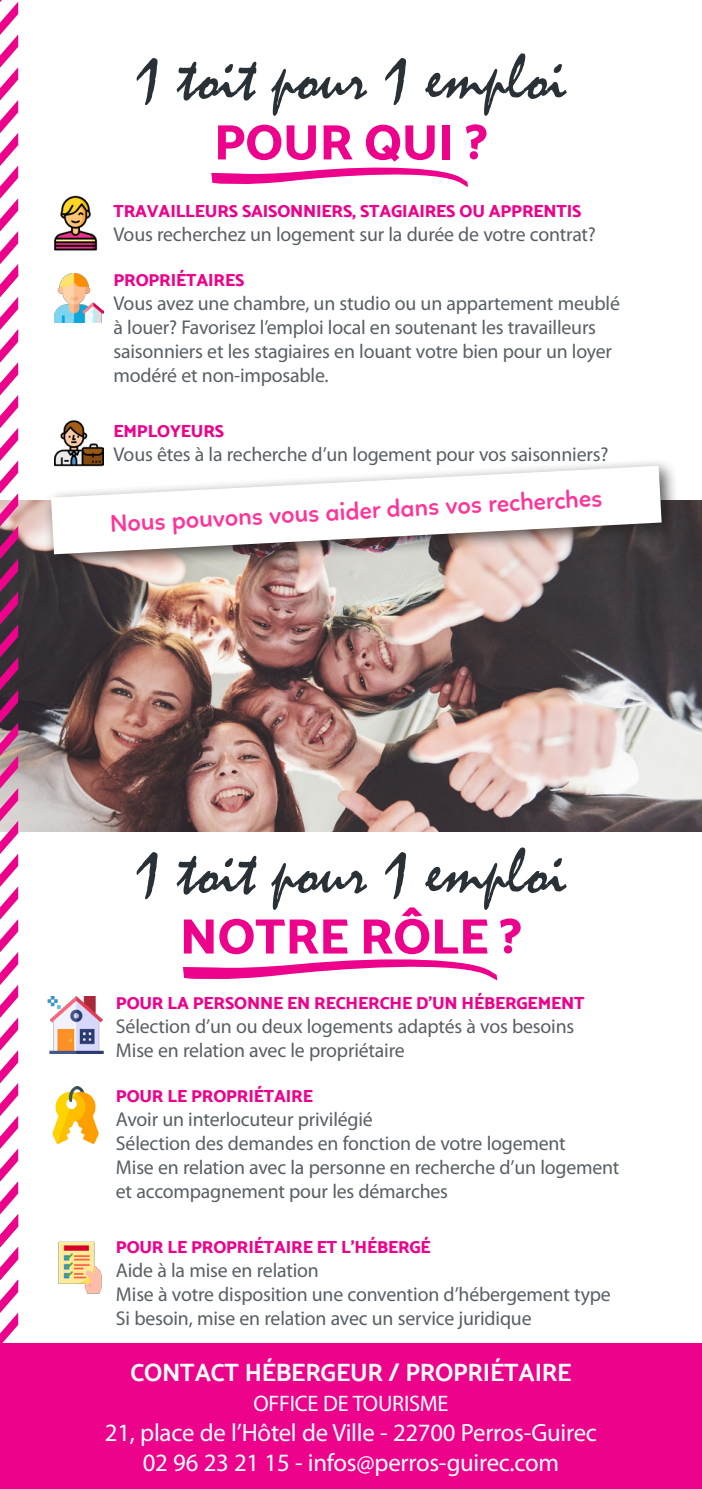
<style>
.page{position:relative;width:702px;height:1489px;background:#fff}
.page>*{position:absolute;margin:0;border:0;box-sizing:border-box;transform-origin:0 0}
.Titre_3{font:66.5px "Mistral";color:#293137}
.Titre_3-2{font:50px "Mosk Extra Bold 800";color:#ed028c}
.Normal_e{font:25px/30px "Myriad Pro";letter-spacing:-.01em;color:#fff;text-align:center}
.Normal_e-2{font:600 25px "Linotte";color:#f39}
.Normal_e-3{font:25px "Mosk Bold 700";letter-spacing:-.01em;color:#fff}
.Normal_e-4{font:22.5px "Myriad Pro";letter-spacing:-.01em;color:#fff}
.Normal_e-5{font:20px/24px "Myriad Pro";letter-spacing:-.01em;color:#576065}
.Normal_e-6{font:17.5px "Mosk Extra Bold 800";letter-spacing:-.01em;color:#ed028c}
</style>
<div class="page">
<img style="left:18px;top:500px;width:684px;height:331px">
<div style="left:43px;top:458px;width:636px;height:114px;background:#231f20;opacity:.75"></div>
<svg style="left:50px;top:464px;width:613px;height:91px"></svg>
<div style="left:0;top:1343px;width:702px;height:145px;background:#ed028c"></div>
<svg style="left:0;top:0;width:18px;height:1343px"></svg>
<img style="left:58px;top:1241px;width:44px;height:53px">
<img style="left:47px;top:996px;width:57px;height:57px">
<img style="left:52px;top:1086px;width:47px;height:57px">
<img style="left:55px;top:274px;width:49px;height:49px">
<img style="left:54px;top:195px;width:44px;height:56px">
<img style="left:55px;top:420px;width:49px;height:47px">
<svg style="left:211px;top:167px;width:257px;height:21px"></svg>
<svg style="left:183px;top:959px;width:315px;height:22px"></svg>
<p class="Titre_3" style="left:135px;top:38px;width:433px">1 toit pour 1 emploi</p>
<p class="Titre_3-2" style="left:214px;top:111px;width:275px">POUR QUI ?</p>
<p class="Normal_e-6" style="left:113px;top:200px;width:469px">TRAVAILLEURS SAISONNIERS, STAGIAIRES OU APPRENTIS</p>
<p class="Normal_e-5" style="left:113px;top:222px;width:484px">Vous recherchez un logement sur la durée de votre contrat?</p>
<p class="Normal_e-6" style="left:113px;top:269px;width:132px">PROPRIÉTAIRES</p>
<p class="Normal_e-5" style="left:113px;top:291px;width:508px">Vous avez une chambre, un studio ou un appartement meublé à louer? Favorisez l’emploi local en soutenant les travailleurs saisonniers et les stagiaires en louant votre bien pour un loyer modéré et non-imposable.</p>
<p class="Normal_e-6" style="left:113px;top:420px;width:112px">EMPLOYEURS</p>
<p class="Normal_e-5" style="left:113px;top:442px;width:496px">Vous êtes à la recherche d’un logement pour vos saisonniers?</p>
<p class="Normal_e-2" style="left:109px;top:509px;width:494px;rotate:-3deg">Nous pouvons vous aider dans vos recherches</p>
<p class="Titre_3" style="left:135px;top:832px;width:433px">1 toit pour 1 emploi</p>
<p class="Titre_3-2" style="left:180px;top:905px;width:344px">NOTRE RÔLE ?</p>
<p class="Normal_e-6" style="left:116px;top:992px;width:470px">POUR LA PERSONNE EN RECHERCHE D’UN HÉBERGEMENT</p>
<p class="Normal_e-5" style="left:116px;top:1014px;width:460px">Sélection d’un ou deux logements adaptés à vos besoins<br>Mise en relation avec le propriétaire</p>
<p class="Normal_e-6" style="left:116px;top:1085px;width:198px">POUR LE PROPRIÉTAIRE</p>
<p class="Normal_e-5" style="left:116px;top:1107px;width:505px">Avoir un interlocuteur privilégié<br>Sélection des demandes en fonction de votre logement<br>Mise en relation avec la personne en recherche d’un logement et accompagnement pour les démarches</p>
<p class="Normal_e-6" style="left:116px;top:1236px;width:316px">POUR LE PROPRIÉTAIRE ET L’HÉBERGÉ</p>
<p class="Normal_e-5" style="left:116px;top:1258px;width:496px">Aide à la mise en relation<br>Mise à votre disposition une convention d’hébergement type<br>Si besoin, mise en relation avec un service juridique</p>
<p class="Normal_e-3" style="left:130px;top:1356px;width:442px">CONTACT HÉBERGEUR / PROPRIÉTAIRE</p>
<p class="Normal_e-4" style="left:253px;top:1389px;width:197px">OFFICE DE TOURISME</p>
<p class="Normal_e" style="left:105px;top:1416px;width:493px">21, place de l’Hôtel de Ville - 22700 Perros-Guirec<br>02 96 23 21 15 - infos@perros-guirec.com</p>
</div>
